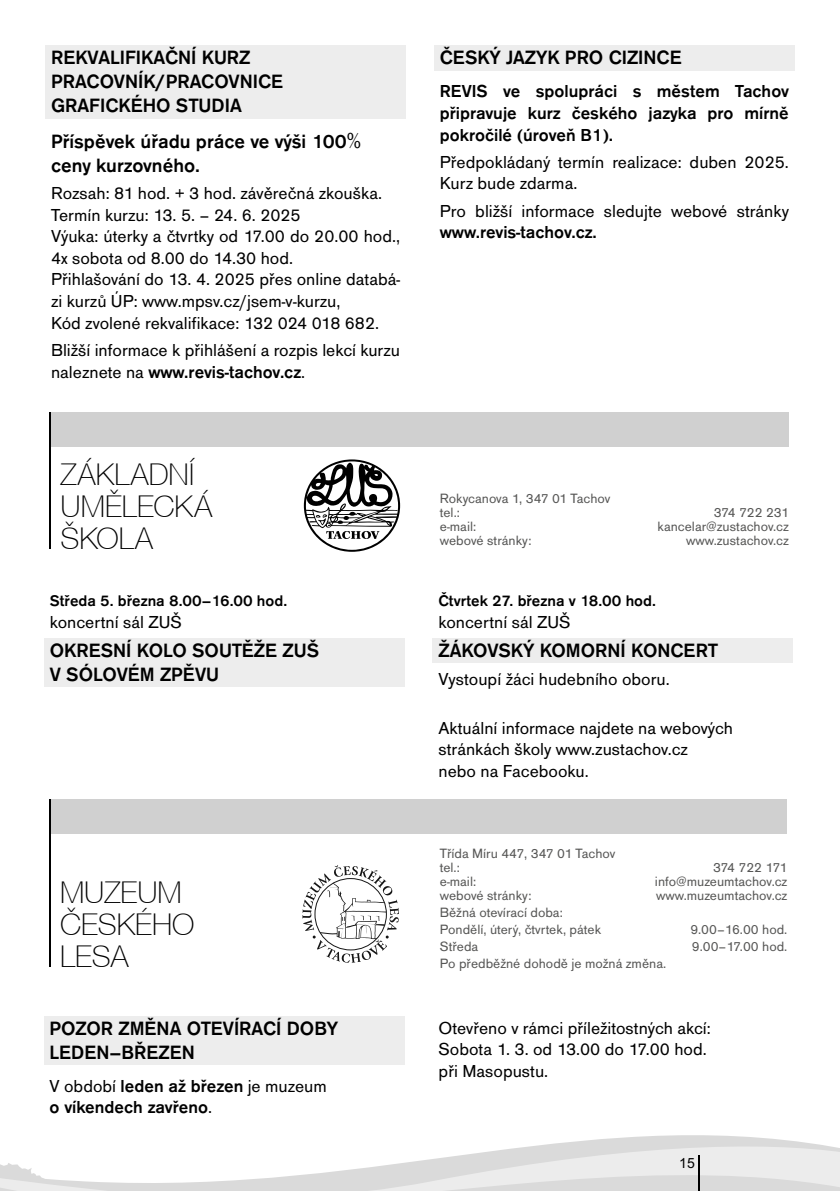
<style>
.page{position:relative;width:840px;height:1191px;background:#fff}
.page>*{position:absolute;margin:0;border:0;box-sizing:border-box;transform-origin:0 0}
.t1{font:100 30px/32px "Helvetica Neue CE";color:#000}
.t2{font:500 20px/24px "Accius TOT";color:#000}
.t3{font:18px/21.6px "Accius TOT";color:#000}
.t4{font:500 18px/21.6px "Accius TOT";color:#000;text-align:justify}
.t5{font:500 16px "Accius TOT";color:#000}
.t6{font:14px/14px "Accius TOT";color:#575756}
.t7{font:14px "Accius TOT";letter-spacing:-.04em;color:#575756}
.t8{font:14px "Arial";color:#000}
.s1{font-weight:500}
.s2{font-weight:400}
</style>
<div class="page">
<svg style="left:0;top:1137px;width:839px;height:54px"></svg>
<hr style="left:698px;top:1155px;width:1px;height:36px;background:#000">
<div style="left:45px;top:45px;width:360px;height:25px;background:#ededed"></div>
<div style="left:45px;top:69px;width:360px;height:49px;background:#ededed"></div>
<div style="left:434px;top:45px;width:360px;height:25px;background:#ededed"></div>
<div style="left:50px;top:412px;width:738px;height:34px;background:#d0d0d0"></div>
<div style="left:44px;top:638px;width:360px;height:25px;background:#ededed"></div>
<div style="left:44px;top:662px;width:360px;height:25px;background:#ededed"></div>
<div style="left:432px;top:638px;width:360px;height:25px;background:#ededed"></div>
<svg style="left:304px;top:459px;width:96px;height:93px"></svg>
<hr style="left:50px;top:412px;width:1px;height:137px;background:#000">
<div style="left:44px;top:1016px;width:360px;height:48px;background:#ededed"></div>
<div style="left:50px;top:799px;width:736px;height:34px;background:#d0d0d0"></div>
<hr style="left:49px;top:799px;width:1px;height:168px;background:#000">
<svg style="left:302px;top:865px;width:96px;height:97px"></svg>
<p class="t2" style="left:51px;top:46px;width:233px">REKVALIFIKAČNÍ KURZ<br>PRACOVNÍK/PRACOVNICE<br>GRAFICKÉHO STUDIA</p>
<p class="t2" style="left:51px;top:129px;width:311px">Příspěvek úřadu práce ve výši 100% ceny kurzovného.</p>
<p class="t3" style="left:51px;top:182px;width:350px">Rozsah: 81 hod. + 3 hod. závěrečná zkouška.<br>Termín kurzu: 13. 5. – 24. 6. 2025<br>Výuka: úterky a čtvrtky od 17.00 do 20.00 hod., 4x sobota od 8.00 do 14.30 hod.<br>Přihlašování do 13. 4. 2025 přes online databá&shy;zi kurzů ÚP: www.mpsv.cz/jsem-v-kurzu,<br>Kód zvolené rekvalifikace: 132 024 018 682.</p>
<p class="t3" style="left:51px;top:339px;width:350px">Bližší informace k přihlášení a rozpis lekcí kurzu naleznete na <span class="s1">www.revis-tachov.cz</span>.</p>
<h1 class="t1" style="left:61px;top:459px;width:153px">ZÁKLADNÍ<br>UMĚLECKÁ<br>ŠKOLA</h1>
<p class="t5" style="left:50px;top:592px;width:239px">Středa 5. března 8.00–16.00 hod.</p>
<p class="t3" style="left:50px;top:611px;width:133px">koncertní sál ZUŠ</p>
<p class="t2" style="left:50px;top:639px;width:270px">OKRESNÍ KOLO SOUTĚŽE ZUŠ<br>V SÓLOVÉM ZPĚVU</p>
<h1 class="t1" style="left:60px;top:877px;width:136px">MUZEUM<br>ČESKÉHO<br>LESA</h1>
<p class="t2" style="left:50px;top:1016px;width:289px">POZOR ZMĚNA OTEVÍRACÍ DOBY<br>LEDEN–BŘEZEN</p>
<p class="t4" style="left:50px;top:1075px;width:278px"><span class="s2">V období</span> leden až březen <span class="s2">je muzeum </span>o víkendech zavřeno<span class="s2">.</span></p>
<p class="t2" style="left:439px;top:46px;width:243px">ČESKÝ JAZYK PRO CIZINCE</p>
<p class="t4" style="left:439px;top:81px;width:350px">REVIS ve spolupráci s městem Tachov připravuje kurz českého jazyka pro mírně pokročilé (úroveň B1).</p>
<p class="t3" style="left:439px;top:151px;width:350px">Předpokládaný termín realizace: duben 2025.<br>Kurz bude zdarma.</p>
<p class="t3" style="left:439px;top:200px;width:350px">Pro bližší informace sledujte webové stránky</p>
<p class="t4" style="left:439px;top:222px;width:158px">www.revis-tachov.cz.</p>
<p class="t6" style="left:439px;top:491px;width:172px">Rokycanova 1, 347 01 Tachov tel.:</p>
<p class="t6" style="left:713px;top:505px;width:77px">374 722 231</p>
<p class="t6" style="left:439px;top:519px;width:38px">e-mail:</p>
<p class="t6" style="left:657px;top:519px;width:133px">kancelar@zustachov.cz</p>
<p class="t6" style="left:439px;top:533px;width:93px">webové stránky:</p>
<p class="t6" style="left:685px;top:533px;width:104px">www.zustachov.cz</p>
<p class="t5" style="left:438px;top:592px;width:219px">Čtvrtek 27. března v 18.00 hod.</p>
<p class="t3" style="left:438px;top:611px;width:133px">koncertní sál ZUŠ</p>
<p class="t2" style="left:438px;top:639px;width:281px">ŽÁKOVSKÝ KOMORNÍ KONCERT</p>
<p class="t3" style="left:438px;top:668px;width:233px">Vystoupí žáci hudebního oboru.</p>
<p class="t3" style="left:438px;top:717px;width:296px">Aktuální informace najdete na webových stránkách školy www.zustachov.cz<br>nebo na Facebooku.</p>
<p class="t6" style="left:439px;top:847px;width:177px">Třída Míru 447, 347 01 Tachov tel.:</p>
<p class="t7" style="left:712px;top:860px;width:76px">374 722 171</p>
<p class="t6" style="left:439px;top:875px;width:38px">e-mail:</p>
<p class="t6" style="left:654px;top:875px;width:134px">info@muzeumtachov.cz</p>
<p class="t6" style="left:439px;top:889px;width:93px">webové stránky:</p>
<p class="t6" style="left:655px;top:889px;width:133px">www.muzeumtachov.cz</p>
<p class="t6" style="left:439px;top:904px;width:163px;line-height:16.8px">Běžná otevírací doba:<br>Pondělí, úterý, čtvrtek, pátek</p>
<p class="t6" style="left:690px;top:922px;width:98px">9.00–16.00 hod.</p>
<p class="t6" style="left:439px;top:939px;width:40px">Středa</p>
<p class="t6" style="left:691px;top:939px;width:97px">9.00–17.00 hod.</p>
<p class="t6" style="left:439px;top:956px;width:228px">Po předběžné dohodě je možná změna.</p>
<p class="t3" style="left:438px;top:1017px;width:273px">Otevřeno v rámci příležitostných akcí:<br>Sobota 1. 3. od 13.00 do 17.00 hod. při Masopustu.</p>
<p class="t8" style="left:679px;top:1154px;width:17px">15</p>
</div>
